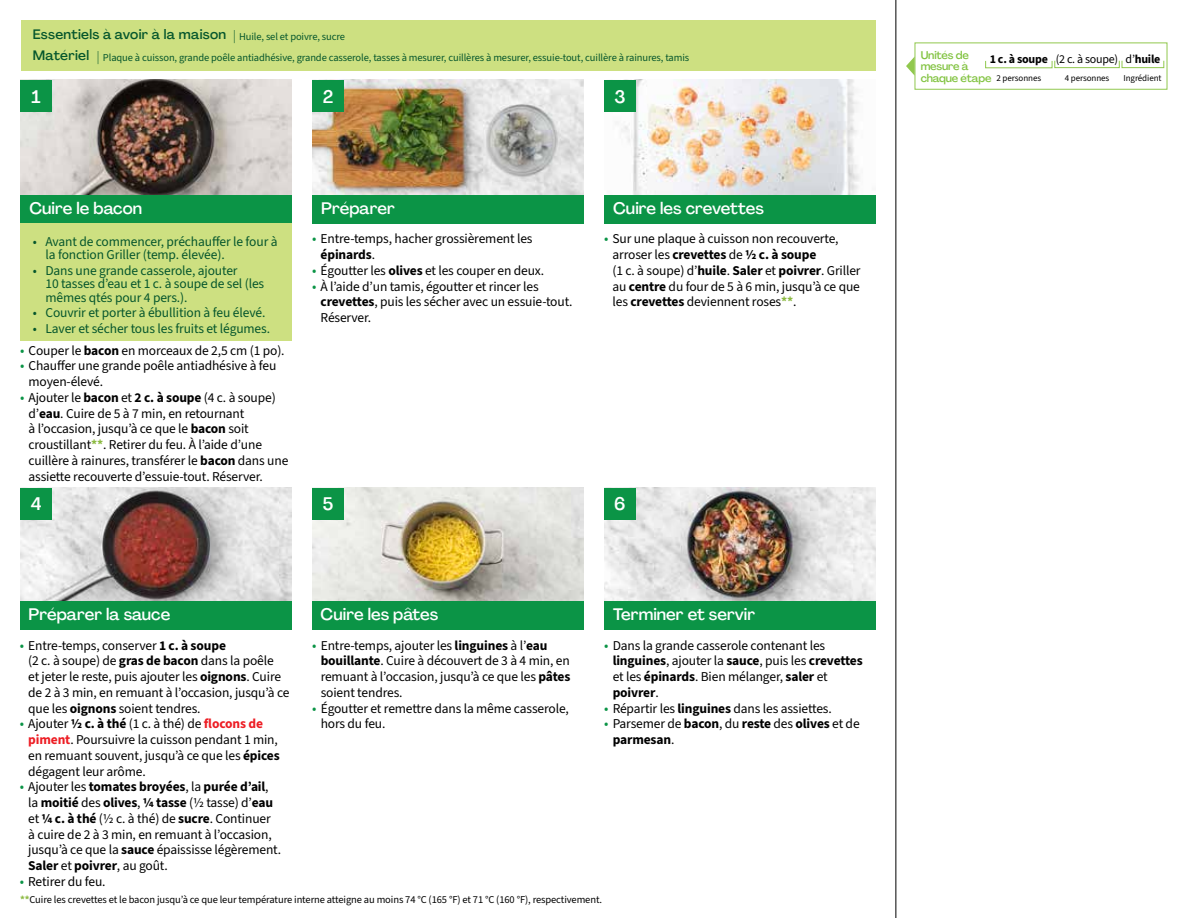
<style>
.page{position:relative;width:1188px;height:918px;background:#fff}
.page>*{position:absolute;margin:0;border:0;box-sizing:border-box;transform-origin:0 0}
.t1{font:500 18px "Agrandir";color:#fff}
.t2{font:500 16.5px "Agrandir";color:#fff}
.t3{font:13.5px/15.8px "Source Sans 3";letter-spacing:-.01em;color:#000}
.t4{font:13.5px/13.5px "Source Sans 3";letter-spacing:-.01em;color:#05562c}
.t5{font:700 13.5px/15.8px "Source Sans 3";letter-spacing:-.01em;color:#000}
.t6{font:500 13.5px "Agrandir";letter-spacing:.02em;color:#05562c}
.t7{font:700 12px "Source Sans 3";letter-spacing:-.02em;color:#000}
.t8{font:500 11.1px/11.7px "Agrandir";letter-spacing:-.015em;color:#82c341}
.t9{font:10.5px "Source Sans 3";letter-spacing:-.01em;color:#05562c}
.t10{font:10.5px "Source Sans 3";letter-spacing:-.01em;color:#000}
.t11{font:9px "Source Sans 3";letter-spacing:-.01em;color:#000}
.s1{font-family:"Agrandir";font-weight:500;font-size:13.5px}
.s2{font-size:14.25px;color:#0b9446}
.s3{font-weight:700}
.s4{font-weight:700;color:#8cba42}
.s5{font-weight:700;color:#ed1d24}
.s6{font-weight:400;font-size:14.25px;color:#0b9446}
.s7{font-weight:400}
</style>
<div class="page">
<img style="left:20px;top:488px;width:272px;height:113px">
<img style="left:312px;top:488px;width:272px;height:113px">
<img style="left:604px;top:487px;width:272px;height:114px">
<img style="left:20px;top:80px;width:272px;height:115px">
<img style="left:312px;top:80px;width:272px;height:115px">
<img style="left:616px;top:80px;width:244px;height:115px">
<div style="left:312px;top:195px;width:272px;height:29px;background:#0b9446"></div>
<div style="left:20px;top:195px;width:272px;height:29px;background:#0b9446"></div>
<div style="left:20px;top:601px;width:272px;height:29px;background:#0b9446"></div>
<div style="left:312px;top:601px;width:272px;height:29px;background:#0b9446"></div>
<div style="left:604px;top:601px;width:272px;height:29px;background:#0b9446"></div>
<div style="left:604px;top:195px;width:272px;height:29px;background:#0b9446"></div>
<div style="left:21px;top:20px;width:855px;height:51px;background:#cde081"></div>
<div style="left:20px;top:224px;width:272px;height:117px;background:#cde081"></div>
<hr style="left:896px;top:0;width:1px;height:918px;background:#000">
<div style="left:20px;top:488px;width:32px;height:32px;background:#0b9446"></div>
<div style="left:20px;top:80px;width:32px;height:32px;background:#0b9446"></div>
<div style="left:312px;top:488px;width:32px;height:32px;background:#0b9446"></div>
<div style="left:312px;top:80px;width:32px;height:32px;background:#0b9446"></div>
<div style="left:604px;top:488px;width:32px;height:32px;background:#0b9446"></div>
<div style="left:604px;top:80px;width:32px;height:32px;background:#0b9446"></div>
<svg style="left:906px;top:56px;width:9px;height:20px"></svg>
<div style="left:915px;top:43px;width:252px;height:47px;border:1px solid #91c84e"></div>
<div style="left:985px;top:61px;width:67px;height:7px;border:1px solid #91c84e"></div>
<div style="left:1054px;top:60px;width:66px;height:8px;border:1px solid #91c84e"></div>
<div style="left:1122px;top:60px;width:42px;height:8px;border:1px solid #91c84e"></div>
<p class="t6" style="left:33px;top:26px;width:195px">Essentiels à avoir à la maison</p>
<p class="t9" style="left:233px;top:30px;width:113px"><span class="s1">|</span> Huile, sel et poivre, sucre</p>
<p class="t6" style="left:33px;top:47px;width:58px">Matériel</p>
<p class="t9" style="left:97px;top:51px;width:593px"><span class="s1">|</span> Plaque à cuisson, grande poêle antiadhésive, grande casserole, tasses à mesurer, cuillères à mesurer, essuie-tout, cuillère à rainures, tamis</p>
<h1 class="t1" style="left:32px;top:86px;width:11px">1</h1>
<h1 class="t1" style="left:323px;top:86px;width:12px">2</h1>
<h1 class="t1" style="left:614px;top:85px;width:13px">3</h1>
<p class="t2" style="left:29px;top:198px;width:114px">Cuire le bacon</p>
<p class="t4" style="left:45px;top:234px;width:234px;text-indent:-13px">• Avant de commencer, préchauffer le four à la fonction Griller (temp. élevée).</p>
<p class="t4" style="left:45px;top:263px;width:220px;text-indent:-13px">• Dans une grande casserole, ajouter<br>10 tasses d’eau et 1 c. à soupe de sel (les mêmes qtés pour 4 pers.).</p>
<p class="t4" style="left:33px;top:306px;width:234px">• Couvrir et porter à ébullition à feu élevé.</p>
<p class="t4" style="left:33px;top:322px;width:239px">• Laver et sécher tous les fruits et légumes.</p>
<p class="t3" style="left:20px;top:342px;width:266px"><span class="s2">•</span> Couper le <span class="s3">bacon</span> en morceaux de 2,5 cm (1 po).</p>
<p class="t3" style="left:29px;top:358px;width:250px;text-indent:-9px"><span class="s2">•</span> Chauffer une grande poêle antiadhésive à feu moyen-élevé.</p>
<p class="t3" style="left:29px;top:390px;width:261px;text-indent:-9px"><span class="s2">•</span> Ajouter le <span class="s3">bacon</span> et <span class="s3">2 c. à soupe</span> (4 c. à soupe) d’<span class="s3">eau</span>. Cuire de 5 à 7 min, en retournant<br>à l’occasion, jusqu’à ce que le <span class="s3">bacon</span> soit croustillant<span class="s4">**</span>. Retirer du feu. À l’aide d’une cuillère à rainures, transférer le <span class="s3">bacon</span> dans une assiette recouverte d’essuie-tout. Réserver.</p>
<h1 class="t1" style="left:31px;top:493px;width:12px">4</h1>
<p class="t2" style="left:321px;top:198px;width:75px">Préparer</p>
<p class="t2" style="left:613px;top:198px;width:152px">Cuire les crevettes</p>
<p class="t3" style="left:321px;top:231px;width:214px;text-indent:-9px"><span class="s2">•</span> Entre-temps, hacher grossièrement les <span class="s3">épinards</span>.</p>
<p class="t3" style="left:312px;top:262px;width:233px"><span class="s2">•</span> Égoutter les <span class="s3">olives</span> et les couper en deux.</p>
<p class="t3" style="left:321px;top:278px;width:253px;text-indent:-9px"><span class="s2">•</span> À l’aide d’un tamis, égoutter et rincer les <span class="s3">crevettes</span>, puis les sécher avec un essuie-tout.<br>Réserver.</p>
<p class="t3" style="left:613px;top:231px;width:250px;text-indent:-9px"><span class="s2">•</span> Sur une plaque à cuisson non recouverte, arroser les <span class="s3">crevettes</span> de <span class="s3">½ c. à soupe<br></span>(1 c. à soupe) d’<span class="s3">huile</span>. <span class="s3">Saler</span> et <span class="s3">poivrer</span>. Griller au <span class="s3">centre</span> du four de 5 à 6 min, jusqu’à ce que les <span class="s3">crevettes</span> deviennent roses<span class="s4">**</span>.</p>
<h1 class="t1" style="left:323px;top:493px;width:12px">5</h1>
<h1 class="t1" style="left:614px;top:493px;width:13px">6</h1>
<p class="t2" style="left:29px;top:605px;width:143px">Préparer la sauce</p>
<p class="t2" style="left:321px;top:605px;width:119px">Cuire les pâtes</p>
<p class="t2" style="left:613px;top:605px;width:144px">Terminer et servir</p>
<p class="t3" style="left:28px;top:637px;width:263px;text-indent:-9px"><span class="s2">•</span> Entre-temps, conserver <span class="s3">1 c. à soupe<br></span>(2 c. à soupe) de <span class="s3">gras de bacon</span> dans la poêle<br>et jeter le reste, puis ajouter les <span class="s3">oignons</span>. Cuire de 2 à 3 min, en remuant à l’occasion, jusqu’à ce que les <span class="s3">oignons</span> soient tendres.</p>
<p class="t3" style="left:28px;top:716px;width:253px;text-indent:-9px"><span class="s2">•</span> Ajouter <span class="s3">½ c. à thé</span> (1 c. à thé) de <span class="s5">flocons de piment</span>. Poursuivre la cuisson pendant 1 min, en remuant souvent, jusqu’à ce que les <span class="s3">épices </span>dégagent leur arôme.</p>
<p class="t3" style="left:28px;top:779px;width:254px;text-indent:-9px"><span class="s2">•</span> Ajouter les <span class="s3">tomates broyées</span>, la <span class="s3">purée d’ail</span>, la <span class="s3">moitié</span> des <span class="s3">olives</span>, <span class="s3">¼ tasse</span> (½ tasse) d’<span class="s3">eau </span>et <span class="s3">¼ c. à thé</span> (½ c. à thé) de <span class="s3">sucre</span>. Continuer<br>à cuire de 2 à 3 min, en remuant à l’occasion, jusqu’à ce que la <span class="s3">sauce</span> épaississe légèrement.<br><span class="s3">Saler</span> et <span class="s3">poivrer</span>, au goût.</p>
<p class="t3" style="left:20px;top:873px;width:87px"><span class="s2">•</span> Retirer du feu.</p>
<p class="t3" style="left:321px;top:637px;width:251px;text-indent:-9px"><span class="s2">•</span> Entre-temps, ajouter les <span class="s3">linguines</span> à l’<span class="s3">eau bouillante</span>. Cuire à découvert de 3 à 4 min, en remuant à l’occasion, jusqu’à ce que les <span class="s3">pâtes </span>soient tendres.</p>
<p class="t3" style="left:321px;top:700px;width:250px;text-indent:-9px"><span class="s2">•</span> Égoutter et remettre dans la même casserole, hors du feu.</p>
<p class="t3" style="left:613px;top:637px;width:252px;text-indent:-9px"><span class="s2">•</span> Dans la grande casserole contenant les <span class="s3">linguines</span>, ajouter la <span class="s3">sauce</span>, puis les <span class="s3">crevettes </span>et les <span class="s3">épinards</span>. Bien mélanger, <span class="s3">saler</span> et <span class="s3">poivrer</span>.</p>
<p class="t3" style="left:604px;top:700px;width:229px"><span class="s2">•</span> Répartir les <span class="s3">linguines</span> dans les assiettes.</p>
<p class="t5" style="left:613px;top:716px;width:249px;text-indent:-9px"><span class="s6">•</span> <span class="s7">Parsemer de</span> bacon<span class="s7">, du</span> reste <span class="s7">des</span> olives <span class="s7">et de </span>parmesan<span class="s7">.</span></p>
<p class="t10" style="left:20px;top:893px;width:584px"><span class="s4">**</span>Cuire les crevettes et le bacon jusqu’à ce que leur température interne atteigne au moins 74 °C (165 °F) et 71 °C (160 °F), respectivement.</p>
<p class="t8" style="left:921px;top:49px;width:72px">Unités de mesure à chaque étape</p>
<p class="t7" style="left:990px;top:51px;width:172px">1 c. à soupe <span class="s7">(2 c. à soupe) d’</span>huile</p>
<p class="t11" style="left:997px;top:72px;width:46px">2 personnes</p>
<p class="t11" style="left:1065px;top:72px;width:46px">4 personnes</p>
<p class="t11" style="left:1123px;top:72px;width:40px">Ingrédient</p>
</div>
